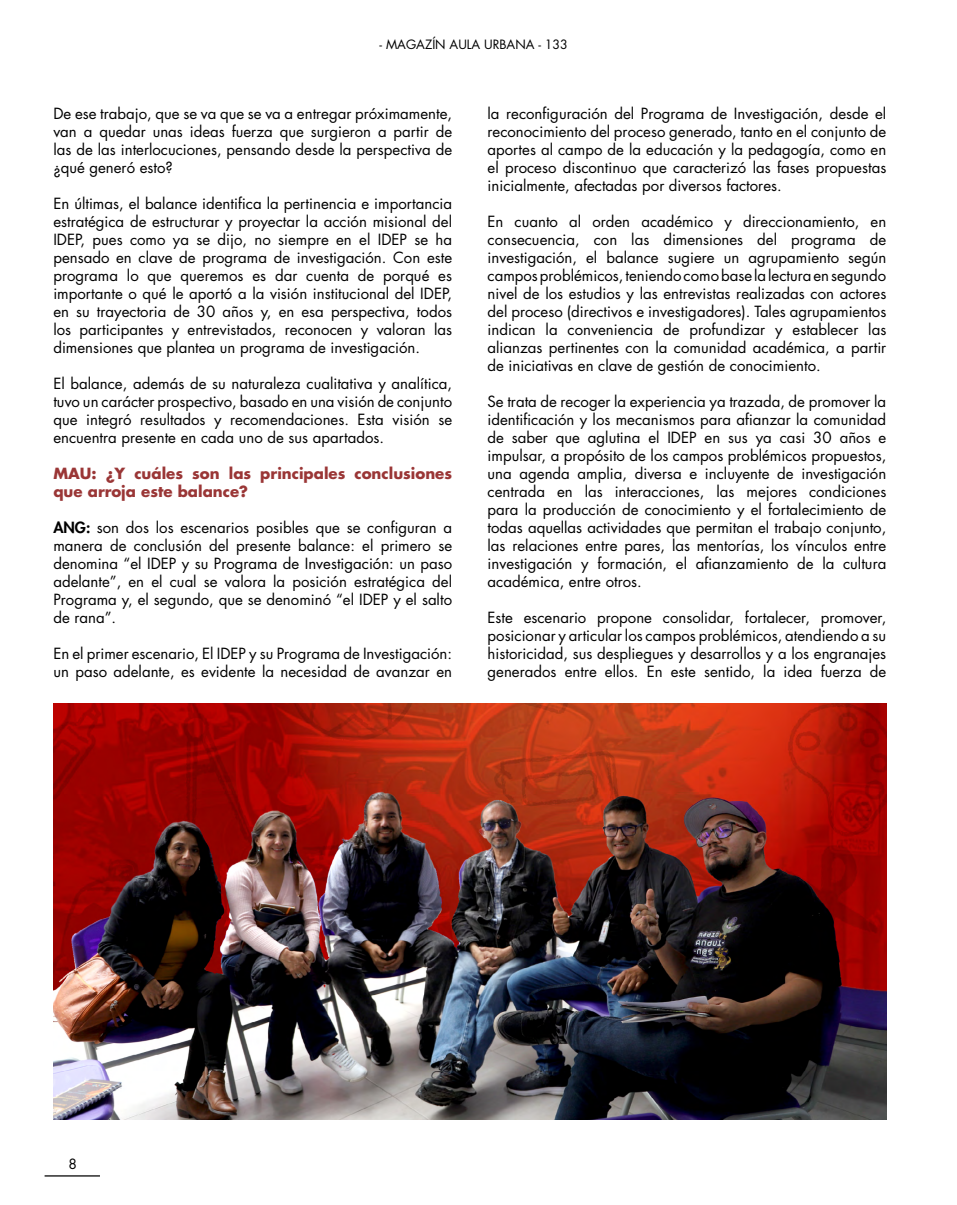
<style>
.page{position:relative;width:957px;height:1205px;background:#fff}
.page>*{position:absolute;margin:0;border:0;box-sizing:border-box;transform-origin:0 0}
.t1{font:15px/18px "Futura Std";color:#000;text-align:justify}
.t2{font:700 15px/18px "Futura Std";color:#9a3636}
.t3{font:13.75px "Futura Std";color:#000}
.t4{font:12.5px "Futura Std";color:#000}
.s1{font-weight:800}
</style>
<div class="page">
<img style="left:53px;top:703px;width:833px;height:417px">
<hr style="left:45px;top:1175px;width:55px;height:1px;background:#000">
<p class="t4" style="left:379px;top:36px;width:190px">- MAGAZÍN AULA URBANA - 133</p>
<p class="t1" style="left:53px;top:104px;width:400px">De ese trabajo, que se va que se va a entregar próximamente, van a quedar unas ideas fuerza que surgieron a partir de las de las interlocuciones, pensando desde la perspectiva de ¿qué generó esto?</p>
<p class="t1" style="left:53px;top:194px;width:400px">En últimas, el balance identifica la pertinencia e importancia estratégica de estructurar y proyectar la acción misional del IDEP, pues como ya se dijo, no siempre en el IDEP se ha pensado en clave de programa de investigación. Con este programa lo que queremos es dar cuenta de porqué es importante o qué le aportó a la visión institucional del IDEP, en su trayectoria de 30 años y, en esa perspectiva, todos los participantes y entrevistados, reconocen y valoran las dimensiones que plantea un programa de investigación.</p>
<p class="t1" style="left:53px;top:374px;width:400px">El balance, además de su naturaleza cualitativa y analítica, tuvo un carácter prospectivo, basado en una visión de conjunto que integró resultados y recomendaciones. Esta visión se encuentra presente en cada uno de sus apartados.</p>
<p class="t2" style="left:53px;top:464px;width:400px">MAU: ¿Y cuáles son las principales conclusiones que arroja este balance?</p>
<p class="t1" style="left:53px;top:518px;width:400px"><span class="s1">ANG:</span> son dos los escenarios posibles que se configuran a manera de conclusión del presente balance: el primero se denomina “el IDEP y su Programa de Investigación: un paso adelante”, en el cual se valora la posición estratégica del Programa y, el segundo, que se denominó “el IDEP y el salto de rana”.</p>
<p class="t1" style="left:53px;top:644px;width:400px">En el primer escenario, El IDEP y su Programa de Investigación: un paso adelante, es evidente la necesidad de avanzar en</p>
<p class="t1" style="left:487px;top:104px;width:400px">la reconfiguración del Programa de Investigación, desde el reconocimiento del proceso generado, tanto en el conjunto de aportes al campo de la educación y la pedagogía, como en el proceso discontinuo que caracterizó las fases propuestas inicialmente, afectadas por diversos factores.</p>
<p class="t1" style="left:487px;top:212px;width:400px">En cuanto al orden académico y direccionamiento, en consecuencia, con las dimensiones del programa de investigación, el balance sugiere un agrupamiento según campos problémicos, teniendo como base la lectura en segundo nivel de los estudios y las entrevistas realizadas con actores del proceso (directivos e investigadores). Tales agrupamientos indican la conveniencia de profundizar y establecer las alianzas pertinentes con la comunidad académica, a partir de iniciativas en clave de gestión de conocimiento.</p>
<p class="t1" style="left:487px;top:392px;width:400px">Se trata de recoger la experiencia ya trazada, de promover la identificación y los mecanismos para afianzar la comunidad de saber que aglutina el IDEP en sus ya casi 30 años e impulsar, a propósito de los campos problémicos propuestos, una agenda amplia, diversa e incluyente de investigación centrada en las interacciones, las mejores condiciones para la producción de conocimiento y el fortalecimiento de todas aquellas actividades que permitan el trabajo conjunto, las relaciones entre pares, las mentorías, los vínculos entre investigación y formación, el afianzamiento de la cultura académica, entre otros.</p>
<p class="t1" style="left:487px;top:608px;width:400px">Este escenario propone consolidar, fortalecer, promover, posicionar y articular los campos problémicos, atendiendo a su historicidad, sus despliegues y desarrollos y a los engranajes generados entre ellos. En este sentido, la idea fuerza de</p>
<p class="t3" style="left:69px;top:1155px;width:10px">8</p>
</div>
